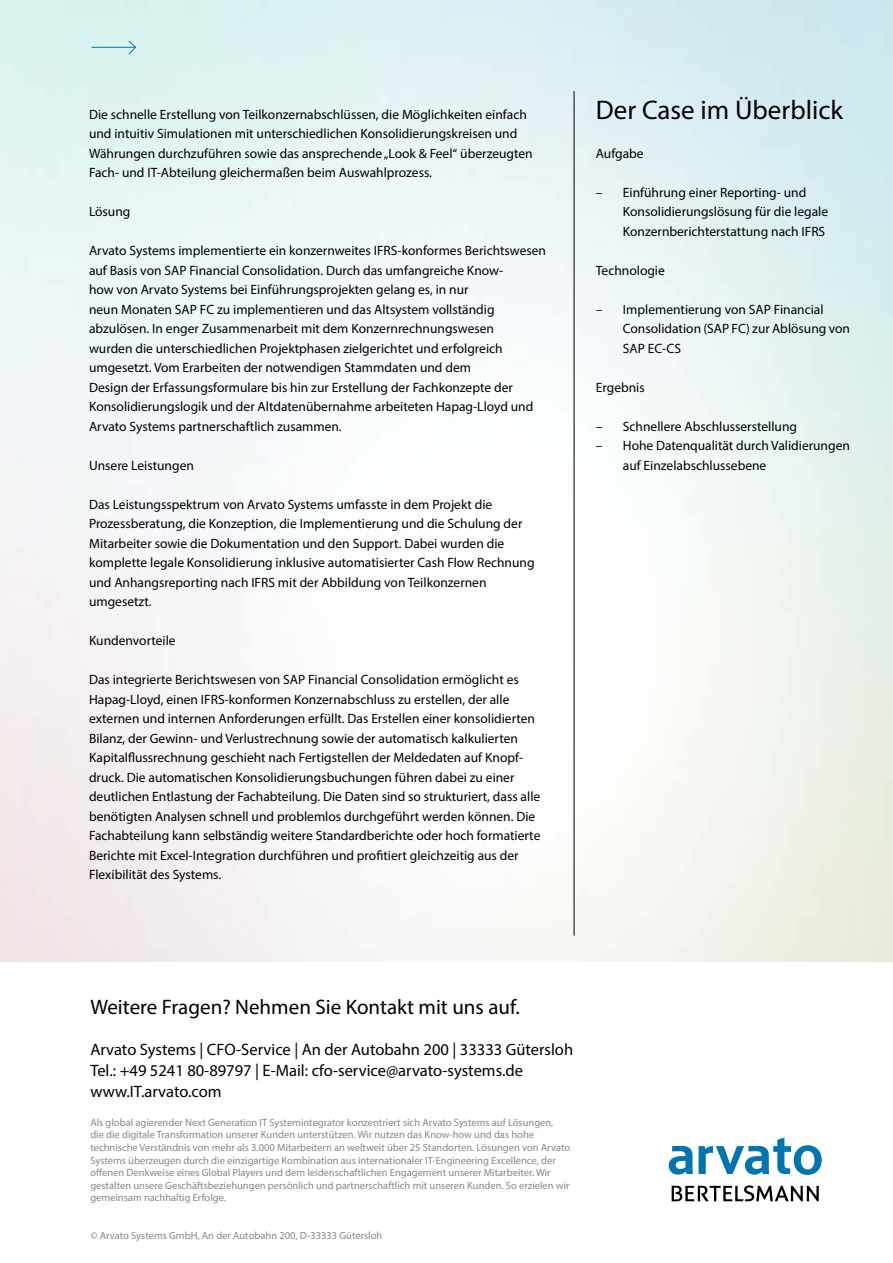
<style>
.page{position:relative;width:893px;height:1263px;background:#fff}
.page>*{position:absolute;margin:0;border:0;box-sizing:border-box;transform-origin:0 0}
.t1{font:27px "Myriad Pro";color:#000}
.t2{font:21px "Myriad Pro";color:#000}
.t3{font:16.5px/21px "Myriad Pro";color:#000}
.t4{font:13.5px/19.5px "Myriad Pro";color:#000}
.t5{font:10.5px/12.6px "Myriad Pro";color:#878787}
</style>
<div class="page">
<hr style="left:92px;top:47px;width:44px;height:1px;background:#0779b5">
<svg style="left:128px;top:40px;width:9px;height:15px"></svg>
<hr style="left:574px;top:91px;width:1px;height:844px;background:#000">
<svg style="left:669px;top:1146px;width:24px;height:28px"></svg>
<svg style="left:699px;top:1137px;width:123px;height:38px"></svg>
<svg style="left:672px;top:1185px;width:147px;height:16px"></svg>
<p class="t4" style="left:89px;top:104px;width:445px">Die schnelle Erstellung von Teilkonzernabschlüssen, die Möglichkeiten einfach und intuitiv Simulationen mit unterschiedlichen Konsolidierungskreisen und Währungen durchzuführen sowie das ansprechende „Look &amp; Feel“ überzeugten Fach- und IT-Abteilung gleichermaßen beim Auswahlprozess.</p>
<p class="t4" style="left:89px;top:202px;width:43px">Lösung</p>
<p class="t4" style="left:89px;top:241px;width:459px">Arvato Systems implementierte ein konzernweites IFRS-konformes Berichtswesen auf Basis von SAP Financial Consolidation. Durch das umfangreiche Know-<br>how von Arvato Systems bei Einführungsprojekten gelang es, in nur<br>neun Monaten SAP FC zu implementieren und das Altsystem vollständig abzulösen. In enger Zusammenarbeit mit dem Konzernrechnungswesen<br>wurden die unterschiedlichen Projektphasen zielgerichtet und erfolgreich umgesetzt. Vom Erarbeiten der notwendigen Stammdaten und dem<br>Design der Erfassungsformulare bis hin zur Erstellung der Fachkonzepte der Konsolidierungslogik und der Altdatenübernahme arbeiteten Hapag-Lloyd und Arvato Systems partnerschaftlich zusammen.</p>
<p class="t4" style="left:89px;top:455px;width:106px">Unsere Leistungen</p>
<p class="t4" style="left:89px;top:494px;width:447px">Das Leistungsspektrum von Arvato Systems umfasste in dem Projekt die Prozessberatung, die Konzeption, die Implementierung und die Schulung der Mitarbeiter sowie die Dokumentation und den Support. Dabei wurden die komplette legale Konsolidierung inklusive automatisierter Cash Flow Rechnung und Anhangsreporting nach IFRS mit der Abbildung von Teilkonzernen umgesetzt.</p>
<p class="t4" style="left:89px;top:631px;width:88px">Kundenvorteile</p>
<p class="t4" style="left:89px;top:670px;width:453px">Das integrierte Berichtswesen von SAP Financial Consolidation ermöglicht es Hapag-Lloyd, einen IFRS-konformen Konzernabschluss zu erstellen, der alle externen und internen Anforderungen erfüllt. Das Erstellen einer konsolidierten Bilanz, der Gewinn- und Verlustrechnung sowie der automatisch kalkulierten Kapitalflussrechnung geschieht nach Fertigstellen der Meldedaten auf Knopf&shy;druck. Die automatischen Konsolidierungsbuchungen führen dabei zu einer deutlichen Entlastung der Fachabteilung. Die Daten sind so strukturiert, dass alle benötigten Analysen schnell und problemlos durchgeführt werden können. Die Fachabteilung kann selbständig weitere Standardberichte oder hoch formatierte Berichte mit Excel-Integration durchführen und profitiert gleichzeitig aus der Flexibilität des Systems.</p>
<h1 class="t1" style="left:596px;top:93px;width:249px">Der Case im Überblick</h1>
<p class="t4" style="left:596px;top:143px;width:49px">Aufgabe</p>
<p class="t4" style="left:623px;top:182px;width:207px;text-indent:-27px">– Einführung einer Reporting- und<br>Konsolidierungslösung für die legale<br>Konzernberichterstattung nach IFRS</p>
<p class="t4" style="left:596px;top:260px;width:70px">Technologie</p>
<p class="t4" style="left:623px;top:299px;width:229px;text-indent:-27px">– Implementierung von SAP Financial<br>Consolidation (SAP FC) zur Ablösung von<br>SAP EC-CS</p>
<p class="t4" style="left:596px;top:377px;width:50px">Ergebnis</p>
<p class="t4" style="left:596px;top:416px;width:203px">– Schnellere Abschlusserstellung</p>
<p class="t4" style="left:623px;top:436px;width:229px;text-indent:-27px">– Hohe Datenqualität durch Validierungen auf Einzelabschlussebene</p>
<h2 class="t2" style="left:90px;top:994px;width:431px">Weitere Fragen? Nehmen Sie Kontakt mit uns auf.</h2>
<p class="t3" style="left:90px;top:1039px;width:484px">Arvato Systems | CFO-Service | An der Autobahn 200 | 33333 Gütersloh<br>Tel.: +49 5241 80-89797 | E-Mail: cfo-service@arvato-systems.de www.IT.arvato.com</p>
<p class="t5" style="left:90px;top:1116px;width:481px">Als global agierender Next Generation IT Systemintegrator konzentriert sich Arvato Systems auf Lösungen,<br>die die digitale Transformation unserer Kunden unterstützen. Wir nutzen das Know-how und das hohe technische Verständnis von mehr als 3.000 Mitarbeitern an weltweit über 25 Standorten. Lösungen von Arvato Systems überzeugen durch die einzigartige Kombination aus internationaler IT-Engineering Excellence, der offenen Denkweise eines Global Players und dem leidenschaftlichen Engagement unserer Mitarbeiter. Wir gestalten unsere Geschäftsbeziehungen persönlich und partnerschaftlich mit unseren Kunden. So erzielen wir gemeinsam nachhaltig Erfolge.</p>
<p class="t5" style="left:90px;top:1229px;width:294px">© Arvato Systems GmbH, An der Autobahn 200, D-33333 Gütersloh</p>
</div>
